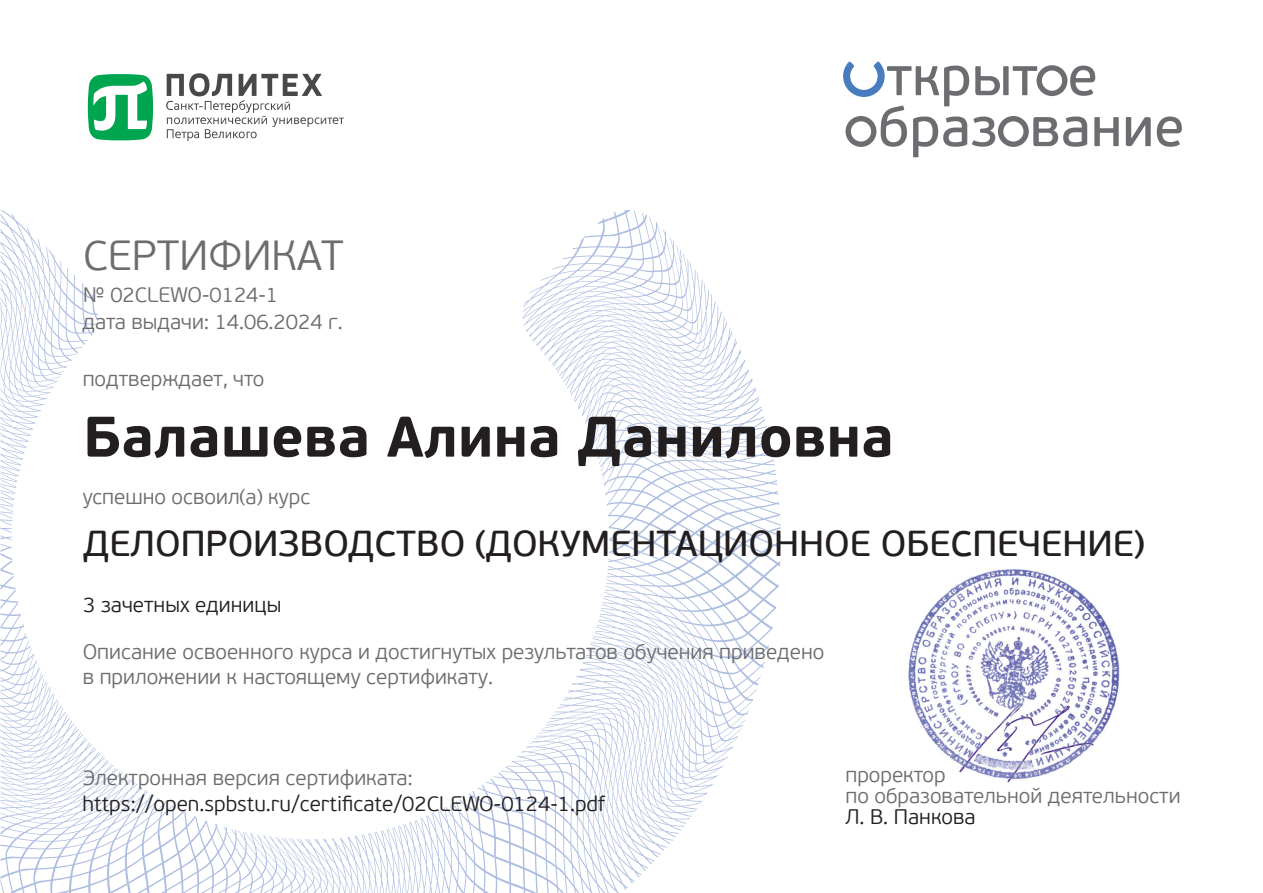
<style>
.page{position:relative;width:1263px;height:893px;background:#fff}
.page>*{position:absolute;margin:0;border:0;box-sizing:border-box;transform-origin:0 0}
.t1{font:700 57px "PF Beau Sans Pro";color:#231f20}
.t2{font:300 42px "PF Beau Sans Pro";color:#6c6d70}
.t3{font:36px "PF Beau Sans Pro Bbook";color:#231f20}
.t4{font:300 21px/25.2px "PF Beau Sans Pro";color:#6c6d70}
.t5{font:300 21px "PF Beau Sans Pro";color:#231f20}
</style>
<div class="page">
<svg style="left:524px;top:210px;width:245px;height:342px"></svg>
<svg style="left:0;top:210px;width:98px;height:342px"></svg>
<svg style="left:0;top:553px;width:160px;height:340px"></svg>
<svg style="left:127px;top:799px;width:336px;height:94px"></svg>
<svg style="left:463px;top:552px;width:317px;height:341px"></svg>
<svg style="left:490px;top:666px;width:274px;height:227px"></svg>
<svg style="left:843px;top:62px;width:276px;height:95px"></svg>
<svg style="left:1126px;top:117px;width:25px;height:29px"></svg>
<svg style="left:1157px;top:116px;width:25px;height:31px"></svg>
<svg style="left:166px;top:73px;width:178px;height:68px"></svg>
<svg style="left:88px;top:74px;width:65px;height:66px"></svg>
<img style="left:908px;top:570px;width:212px;height:213px">
<h2 class="t2" style="left:83px;top:231px;width:262px">СЕРТИФИКАТ</h2>
<p class="t4" style="left:83px;top:282px;width:196px">№ 02CLEWO-0124-1</p>
<p class="t4" style="left:82px;top:310px;width:262px">дата выдачи: 14.06.2024 г.</p>
<p class="t4" style="left:83px;top:366px;width:183px">подтверждает, что</p>
<h1 class="t1" style="left:83px;top:401px;width:812px">Балашева Алина Даниловна</h1>
<p class="t4" style="left:83px;top:485px;width:229px">успешно освоил(а) курс</p>
<h3 class="t3" style="left:83px;top:522px;width:1063px">ДЕЛОПРОИЗВОДСТВО (ДОКУМЕНТАЦИОННОЕ ОБЕСПЕЧЕНИЕ)</h3>
<p class="t5" style="left:83px;top:593px;width:199px">3 зачетных единицы</p>
<p class="t4" style="left:83px;top:639px;width:743px">Описание освоенного курса и достигнутых результатов обучения приведено в приложении к настоящему сертификату.</p>
<p class="t4" style="left:83px;top:766px;width:332px">Электронная версия сертификата:</p>
<p class="t5" style="left:82px;top:792px;width:524px">https://open.spbstu.ru/certificate/02CLEWO-0124-1.pdf</p>
<p class="t4" style="left:845px;top:764px;width:337px;line-height:21px">проректор<br>по образовательной деятельности</p>
<p class="t5" style="left:845px;top:805px;width:132px">Л. В. Панкова</p>
</div>
